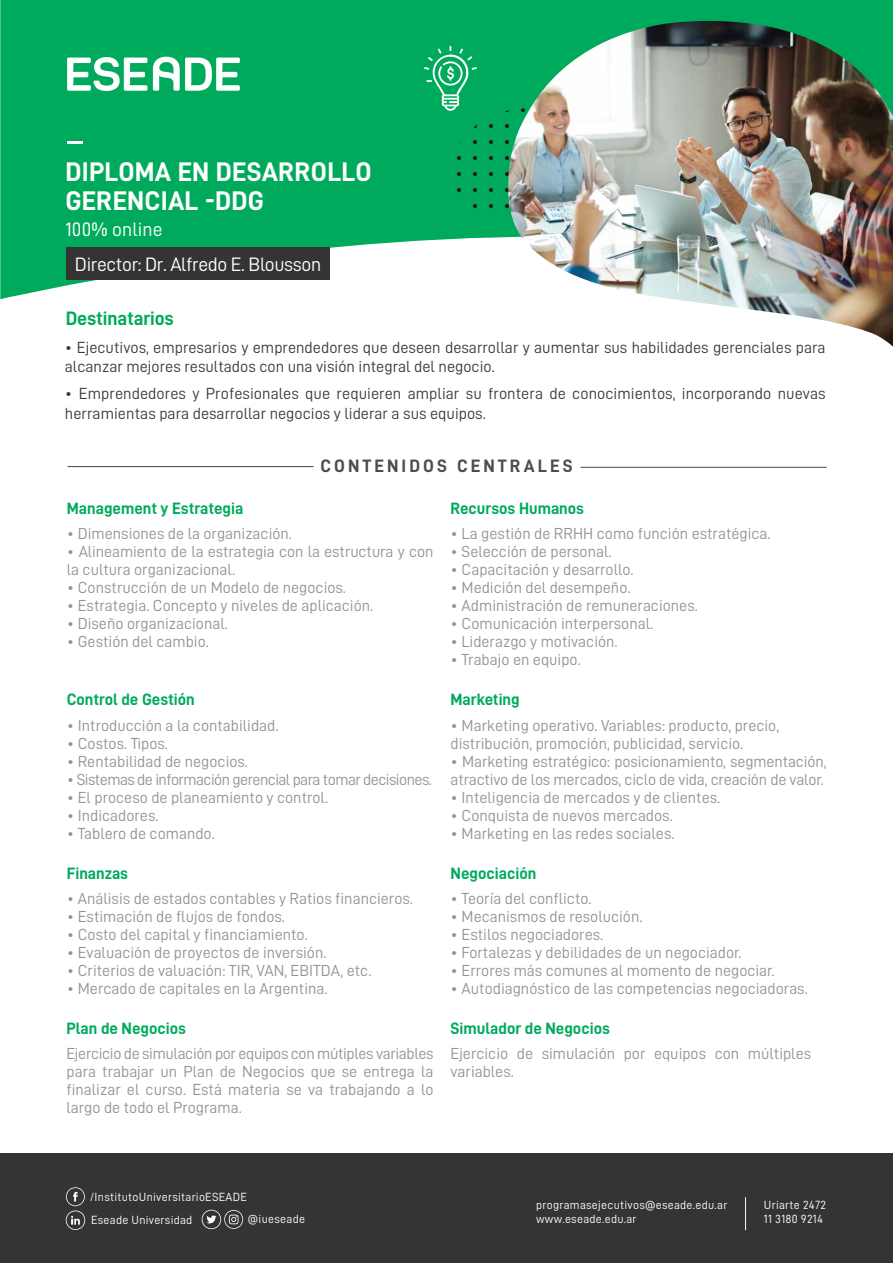
<style>
.page{position:relative;width:893px;height:1263px;background:#fff}
.page>*{position:absolute;margin:0;border:0;box-sizing:border-box;transform-origin:0 0}
.t1{font:27px/29.4px "D DIN Bold";letter-spacing:.005em;color:#fff}
.t2{font:19.5px "D DIN";letter-spacing:-.02em;color:#fff}
.t3{font:19.5px "D DIN Bold";letter-spacing:-.005em;color:#00aa5d}
.t4{font:19.5px "D DIN";letter-spacing:.005em;color:#fff}
.t5{font:18px "D DIN Bold";letter-spacing:.17em;color:#4e4d4d}
.t6{font:16.5px "D DIN Bold";color:#00aa5d}
.t7{font:16.2px/19.5px "D DIN";color:#3c3c3b}
.t8{font:16.05px/18px "D DIN";color:#949494}
.t9{font:16.05px "D DIN";letter-spacing:-.035em;color:#949494}
.t10{font:11.85px/14.2px "D DIN";letter-spacing:.025em;color:#fff}
</style>
<div class="page">
<div style="left:0;top:1153px;width:893px;height:110px;background:#343434"></div>
<svg style="left:66px;top:1187px;width:19px;height:43px"></svg>
<svg style="left:202px;top:1210px;width:41px;height:19px"></svg>
<hr style="left:745px;top:1197px;width:1px;height:33px;background:#fff">
<svg style="left:0;top:0;width:893px;height:299px;background:#1cb36f"></svg>
<svg style="left:67px;top:57px;width:80px;height:34px"></svg>
<svg style="left:153px;top:57px;width:87px;height:34px"></svg>
<img style="left:507px;top:21px;width:386px;height:326px">
<img style="left:424px;top:46px;width:192px;height:208px">
<svg style="left:67px;top:142px;width:16px;height:2px"></svg>
<div style="left:66px;top:247px;width:264px;height:33px;background:#343434"></div>
<hr style="left:68px;top:466px;width:246px;height:1px;background:#4e4d4d">
<hr style="left:580px;top:467px;width:246px;height:1px;background:#4e4d4d">
<h1 class="t1" style="left:65px;top:156px;width:308px">DIPLOMA EN DESARROLLO<br>GERENCIAL -DDG</h1>
<p class="t4" style="left:65px;top:218px;width:99px">100% online</p>
<p class="t2" style="left:75px;top:254px;width:248px">Director: Dr. Alfredo E. Blousson</p>
<p class="t3" style="left:66px;top:307px;width:109px">Destinatarios</p>
<p class="t7" style="left:65px;top:337px;width:762px">• Ejecutivos, empresarios y emprendedores que deseen desarrollar y aumentar sus habilidades gerenciales para alcanzar mejores resultados con una visión integral del negocio.</p>
<p class="t7" style="left:65px;top:383px;width:762px">• Emprendedores y Profesionales que requieren ampliar su frontera de conocimientos, incorporando nuevas herramientas para desarrollar negocios y liderar a sus equipos.</p>
<p class="t5" style="left:320px;top:456px;width:254px">CONTENIDOS CENTRALES</p>
<p class="t6" style="left:67px;top:499px;width:178px">Management y Estrategia</p>
<p class="t8" style="left:67px;top:524px;width:227px">• Dimensiones de la organización.</p>
<p class="t8" style="left:67px;top:542px;width:368px">• Alineamiento de la estrategia con la estructura y con la cultura organizacional.</p>
<p class="t8" style="left:67px;top:578px;width:281px">• Construcción de un Modelo de negocios.</p>
<p class="t8" style="left:67px;top:596px;width:308px">• Estrategia. Concepto y niveles de aplicación.</p>
<p class="t8" style="left:67px;top:614px;width:163px">• Diseño organizacional.</p>
<p class="t8" style="left:67px;top:632px;width:144px">• Gestión del cambio.</p>
<p class="t6" style="left:67px;top:690px;width:130px">Control de Gestión</p>
<p class="t8" style="left:67px;top:716px;width:213px">• Introducción a la contabilidad.</p>
<p class="t8" style="left:67px;top:734px;width:103px">• Costos. Tipos.</p>
<p class="t8" style="left:67px;top:752px;width:183px">• Rentabilidad de negocios.</p>
<p class="t9" style="left:67px;top:770px;width:367px">• Sistemas de información gerencial para tomar decisiones.</p>
<p class="t8" style="left:67px;top:788px;width:263px">• El proceso de planeamiento y control.</p>
<p class="t8" style="left:67px;top:806px;width:93px">• Indicadores.</p>
<p class="t8" style="left:67px;top:824px;width:150px">• Tablero de comando.</p>
<p class="t6" style="left:67px;top:864px;width:63px">Finanzas</p>
<p class="t8" style="left:67px;top:889px;width:348px">• Análisis de estados contables y Ratios financieros.</p>
<p class="t8" style="left:67px;top:907px;width:220px">• Estimación de flujos de fondos.</p>
<p class="t8" style="left:67px;top:925px;width:243px">• Costo del capital y financiamiento.</p>
<p class="t8" style="left:67px;top:943px;width:261px">• Evaluación de proyectos de inversión.</p>
<p class="t8" style="left:67px;top:961px;width:306px">• Criterios de valuación: TIR, VAN, EBITDA, etc.</p>
<p class="t8" style="left:67px;top:979px;width:262px">• Mercado de capitales en la Argentina.</p>
<p class="t6" style="left:67px;top:1019px;width:121px">Plan de Negocios</p>
<p class="t8" style="left:67px;top:1044px;width:368px;text-align:justify">Ejercicio de simulación por equipos con mútiples variables para trabajar un Plan de Negocios que se entrega la finalizar el curso. Está materia se va trabajando a lo largo de todo el Programa.</p>
<p class="t6" style="left:451px;top:499px;width:135px">Recursos Humanos</p>
<p class="t8" style="left:451px;top:524px;width:322px">• La gestión de RRHH como función estratégica.</p>
<p class="t8" style="left:451px;top:542px;width:162px">• Selección de personal.</p>
<p class="t8" style="left:451px;top:560px;width:185px">• Capacitación y desarrollo.</p>
<p class="t8" style="left:451px;top:578px;width:181px">• Medición del desempeño.</p>
<p class="t8" style="left:451px;top:596px;width:249px">• Administración de remuneraciones.</p>
<p class="t8" style="left:451px;top:614px;width:204px">• Comunicación interpersonal.</p>
<p class="t8" style="left:451px;top:632px;width:169px">• Liderazgo y motivación.</p>
<p class="t8" style="left:451px;top:650px;width:132px">• Trabajo en equipo.</p>
<p class="t6" style="left:451px;top:690px;width:71px">Marketing</p>
<p class="t8" style="left:451px;top:716px;width:330px">• Marketing operativo. Variables: producto, precio, distribución, promoción, publicidad, servicio.</p>
<p class="t8" style="left:451px;top:752px;width:377px">• Marketing estratégico: posicionamiento, segmentación, atractivo de los mercados, ciclo de vida, creación de valor.</p>
<p class="t8" style="left:451px;top:788px;width:271px">• Inteligencia de mercados y de clientes.</p>
<p class="t8" style="left:451px;top:806px;width:224px">• Conquista de nuevos mercados.</p>
<p class="t8" style="left:451px;top:824px;width:225px">• Marketing en las redes sociales.</p>
<p class="t6" style="left:451px;top:864px;width:87px">Negociación</p>
<p class="t8" style="left:451px;top:889px;width:143px">• Teoría del conflicto.</p>
<p class="t8" style="left:451px;top:907px;width:193px">• Mecanismos de resolución.</p>
<p class="t8" style="left:451px;top:925px;width:154px">• Estilos negociadores.</p>
<p class="t8" style="left:451px;top:943px;width:293px">• Fortalezas y debilidades de un negociador.</p>
<p class="t8" style="left:451px;top:961px;width:326px">• Errores más comunes al momento de negociar.</p>
<p class="t8" style="left:451px;top:979px;width:359px">• Autodiagnóstico de las competencias negociadoras.</p>
<p class="t6" style="left:451px;top:1019px;width:161px">Simulador de Negocios</p>
<p class="t8" style="left:451px;top:1044px;width:362px">Ejercicio de simulación por equipos con múltiples variables.</p>
<p class="t10" style="left:90px;top:1185px;width:159px;line-height:23.1px">/InstitutoUniversitarioESEADE<br>Eseade Universidad</p>
<p class="t10" style="left:248px;top:1212px;width:59px">@iueseade</p>
<p class="t10" style="left:536px;top:1197px;width:193px">programasejecutivos@eseade.edu.ar www.eseade.edu.ar</p>
<p class="t10" style="left:764px;top:1197px;width:64px">Uriarte 2472<br>11 3180 9214</p>
</div>
